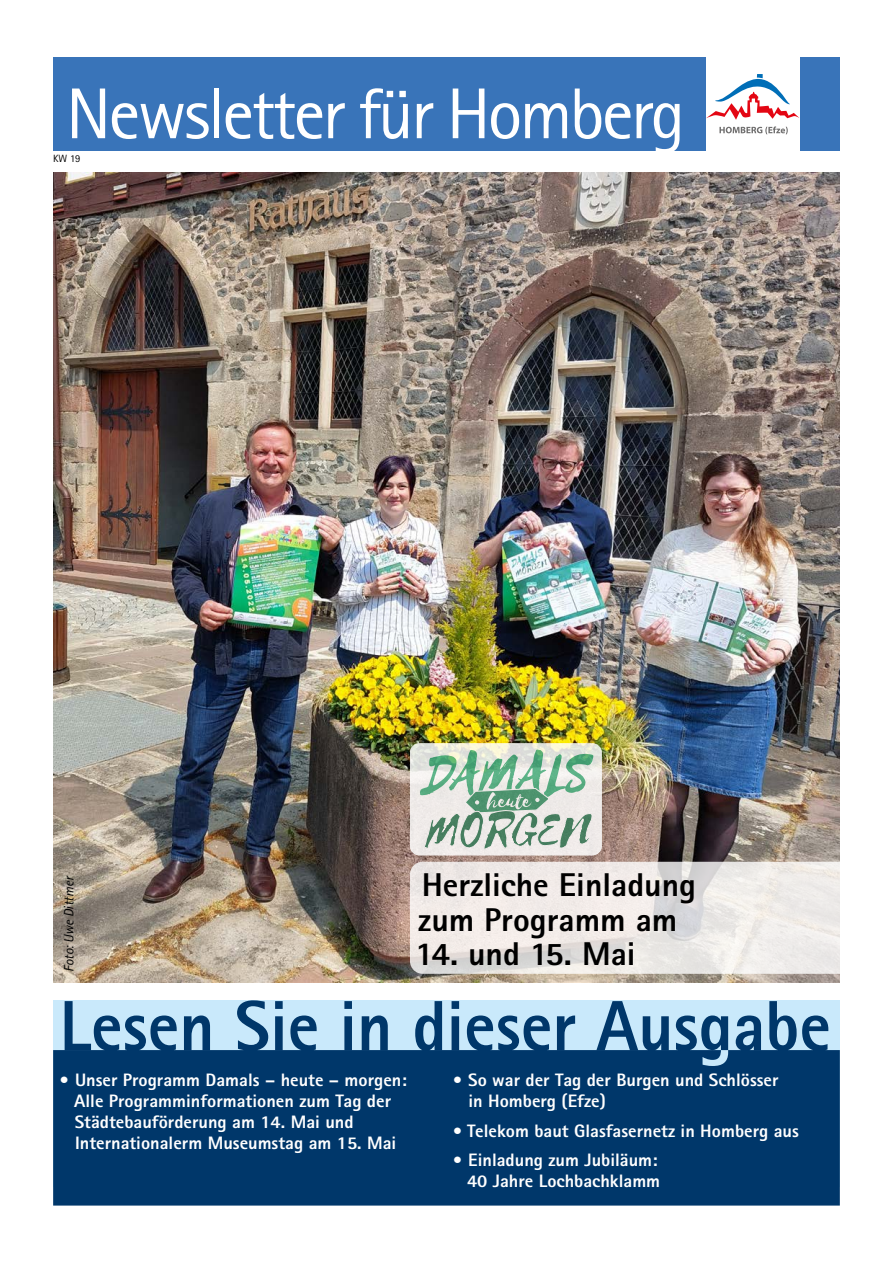
<style>
.page{position:relative;width:893px;height:1263px;background:#fff}
.page>*{position:absolute;margin:0;border:0;box-sizing:border-box;transform-origin:0 0}
.t1{font:72px "Rotis Sans Serif";letter-spacing:-.04em;color:#fff}
.t2{font:800 33px/34.5px "Rotis Sans Serif";color:#000}
.t3{font:800 18px/21px "Rotis Sans Serif";color:#fff}
.t4{font:italic 13.5px "Rotis Sans Serif";color:#000}
.t5{font:10.5px "Rotis Sans Serif";color:#000}
</style>
<div class="page">
<div style="left:53px;top:57px;width:787px;height:94px;background:#3974b9"></div>
<div style="left:706px;top:56px;width:93px;height:96px;background:#fff"></div>
<svg style="left:719px;top:126px;width:69px;height:8px"></svg>
<svg style="left:706px;top:74px;width:93px;height:46px"></svg>
<svg style="left:53px;top:1000px;width:787px;height:205px;background:#215582"></svg>
<img style="left:53px;top:172px;width:787px;height:810px">
<svg style="left:410px;top:743px;width:192px;height:112px;background:#bdd1c2"></svg>
<svg style="left:410px;top:862px;width:448px;height:112px;background:#ece8e5"></svg>
<h1 class="t1" style="left:66px;top:71px;width:621px">Newsletter für Homberg</h1>
<p class="t5" style="left:53px;top:152px;width:29px">KW 19</p>
<p class="t4" style="left:61px;top:972px;width:98px;rotate:-90deg">Foto: Uwe Dittmer</p>
<h2 class="t2" style="left:418px;top:867px;width:279px">Herzliche Einladung zum Programm am</h2>
<h2 class="t2" style="left:415px;top:936px;width:222px">14. und 15. Mai</h2>
<p class="t3" style="left:74px;top:1069px;width:334px;text-indent:-15px">• Unser Programm Damals – heute – morgen:<br>Alle Programminformationen zum Tag der Städtebauförderung am 14. Mai und Internationalerm Museumstag am 15. Mai</p>
<p class="t3" style="left:468px;top:1069px;width:312px;text-indent:-16px">• So war der Tag der Burgen und Schlösser in Homberg (Efze)</p>
<p class="t3" style="left:452px;top:1120px;width:348px">• Telekom baut Glasfasernetz in Homberg aus</p>
<p class="t3" style="left:452px;top:1149px;width:209px;text-align:right">• Einladung zum Jubiläum:<br>40 Jahre Lochbachklamm</p>
</div>
